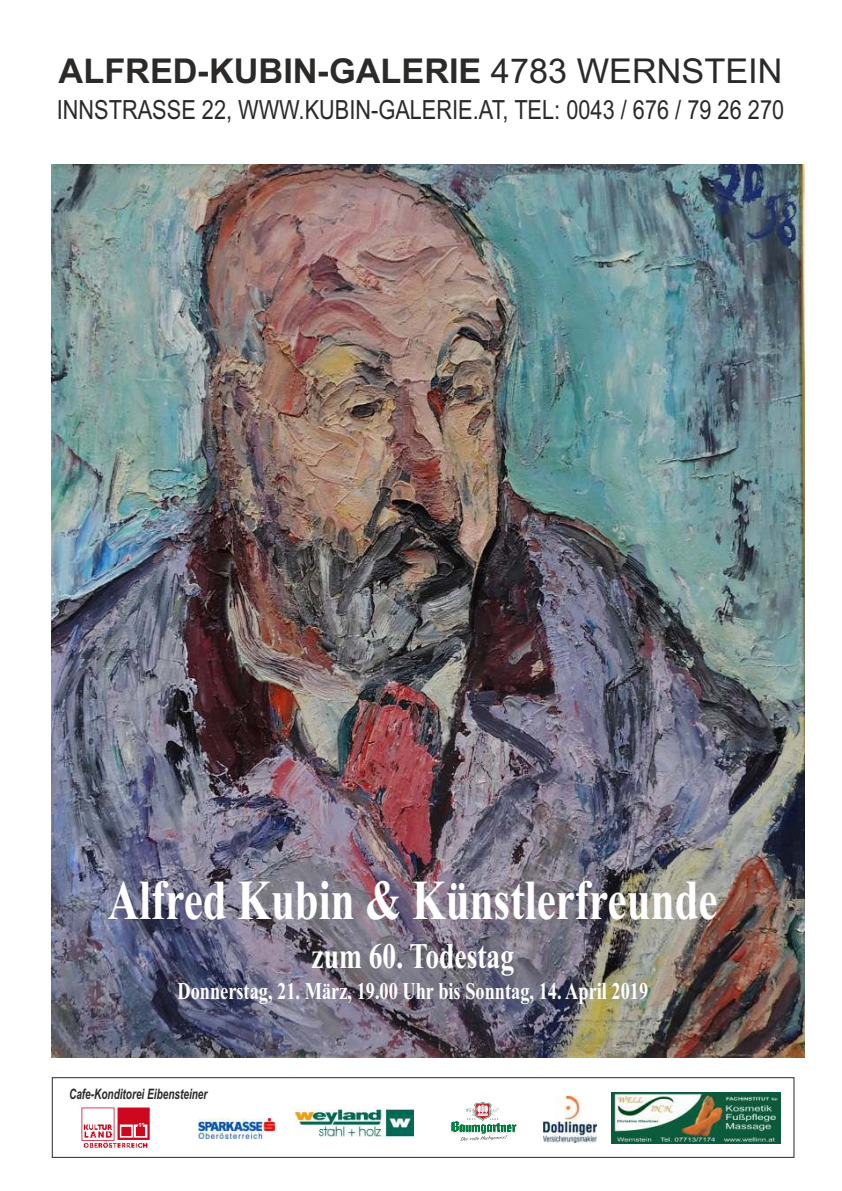
<style>
.page{position:relative;width:842px;height:1191px;background:#fff}
.page>*{position:absolute;margin:0;border:0;box-sizing:border-box;transform-origin:0 0}
.t1{font:700 56.4px "Times New Roman";color:#fefefe;scale:.76 1}
.t2{font:700 36px "Times New Roman";color:#fefefe;scale:.76 1}
.t3{font:700 34.2px "Arial Narrow";color:#2b2a29;scale:1.22 1}
.t4{font:26.4px "Arial Narrow";color:#2b2a29}
.t5{font:700 24px "Times New Roman";color:#fefefe;scale:.76 1}
.t6{font:italic 700 14.4px "Arial Narrow";color:#2b2a29;scale:.85 1}
.s1{font-weight:400}
</style>
<div class="page">
<img style="left:52px;top:165px;width:753px;height:893px">
<div style="left:52px;top:1077px;width:742px;height:80px;border:1px solid #2b2a29"></div>
<img style="left:199px;top:1118px;width:75px;height:20px">
<img style="left:543px;top:1096px;width:53px;height:46px">
<svg style="left:451px;top:1102px;width:66px;height:39px"></svg>
<img style="left:612px;top:1092px;width:168px;height:51px">
<img style="left:81px;top:1107px;width:69px;height:41px">
<img style="left:295px;top:1109px;width:118px;height:27px">
<p class="t3" style="left:59px;top:45px;width:595px">ALFRED-KUBIN-GALERIE <span class="s1">4783 WERNSTEIN</span></p>
<p class="t4" style="left:57px;top:100px;width:729px">INNSTRASSE 22, WWW.KUBIN-GALERIE.AT, TEL: 0043 / 676 / 79 26 270</p>
<h1 class="t1" style="left:108px;top:881px;width:804px">Alfred Kubin &amp; Künstlerfreunde</h1>
<h2 class="t2" style="left:312px;top:943px;width:268px">zum 60. Todestag</h2>
<p class="t5" style="left:177px;top:983px;width:621px">Donnerstag, 21. März, 19.00 Uhr bis Sonntag, 14. April 2019</p>
<p class="t6" style="left:69px;top:1088px;width:164px">Cafe-Konditorei Eibensteiner</p>
</div>
